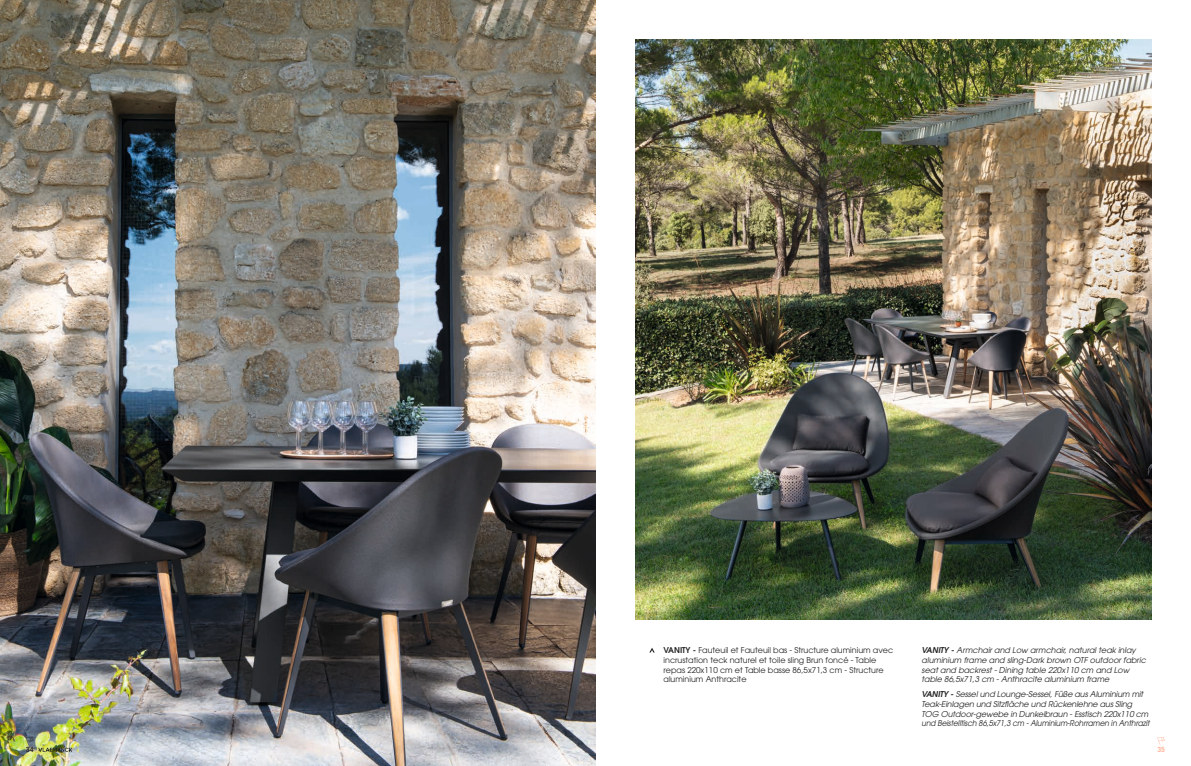
<style>
.page{position:relative;width:1191px;height:766px;background:#fff}
.page>*{position:absolute;margin:0;border:0;box-sizing:border-box;transform-origin:0 0}
.t1{font:italic 8px/9.6px "ITC Avant Garde Std";letter-spacing:-.01em;color:#222322}
.t2{font:8px/9.6px "ITC Avant Garde Std";color:#222322}
.t3{font:600 condensed 7px "ITC Avant Garde Std";color:#222322}
.t4{font:600 condensed 7px "ITC Avant Garde Std";color:#ffaf93}
.s1{font-weight:600}
</style>
<div class="page">
<img style="left:635px;top:40px;width:516px;height:579px">
<img style="left:0;top:0;width:595px;height:765px">
<svg style="left:649px;top:648px;width:5px;height:4px"></svg>
<svg style="left:26px;top:736px;width:46px;height:15px"></svg>
<svg style="left:1157px;top:737px;width:8px;height:8px"></svg>
<p class="t2" style="left:663px;top:645px;width:231px"><span class="s1">VANITY -</span> Fauteuil et Fauteuil bas - Structure aluminium avec incrustation teck naturel et toile sling Brun foncé - Table repas 220x110 cm et Table basse 86,5x71,3 cm - Structure aluminium Anthracite</p>
<p class="t1" style="left:921px;top:645px;width:226px"><span class="s1">VANITY -</span> Armchair and Low armchair, natural teak inlay aluminium frame and sling-Dark brown OTF outdoor fabric seat and backrest - Dining table 220x110 cm and Low table 86,5x71,3 cm - Anthracite aluminium frame</p>
<p class="t1" style="left:921px;top:689px;width:230px"><span class="s1">VANITY -</span> Sessel und Lounge-Sessel, Füße aus Aluminium mit Teak-Einlagen und Sitzfläche und Rückenlehne aus Sling TOG Outdoor-gewebe in Dunkelbraun - Esstisch 220x110 cm und Beistelltisch 86,5x71,3 cm - Aluminium-Rohrramen in Anthrazit</p>
<p class="t3" style="left:26px;top:744px;width:9px">34</p>
<p class="t4" style="left:1157px;top:744px;width:9px">35</p>
</div>
